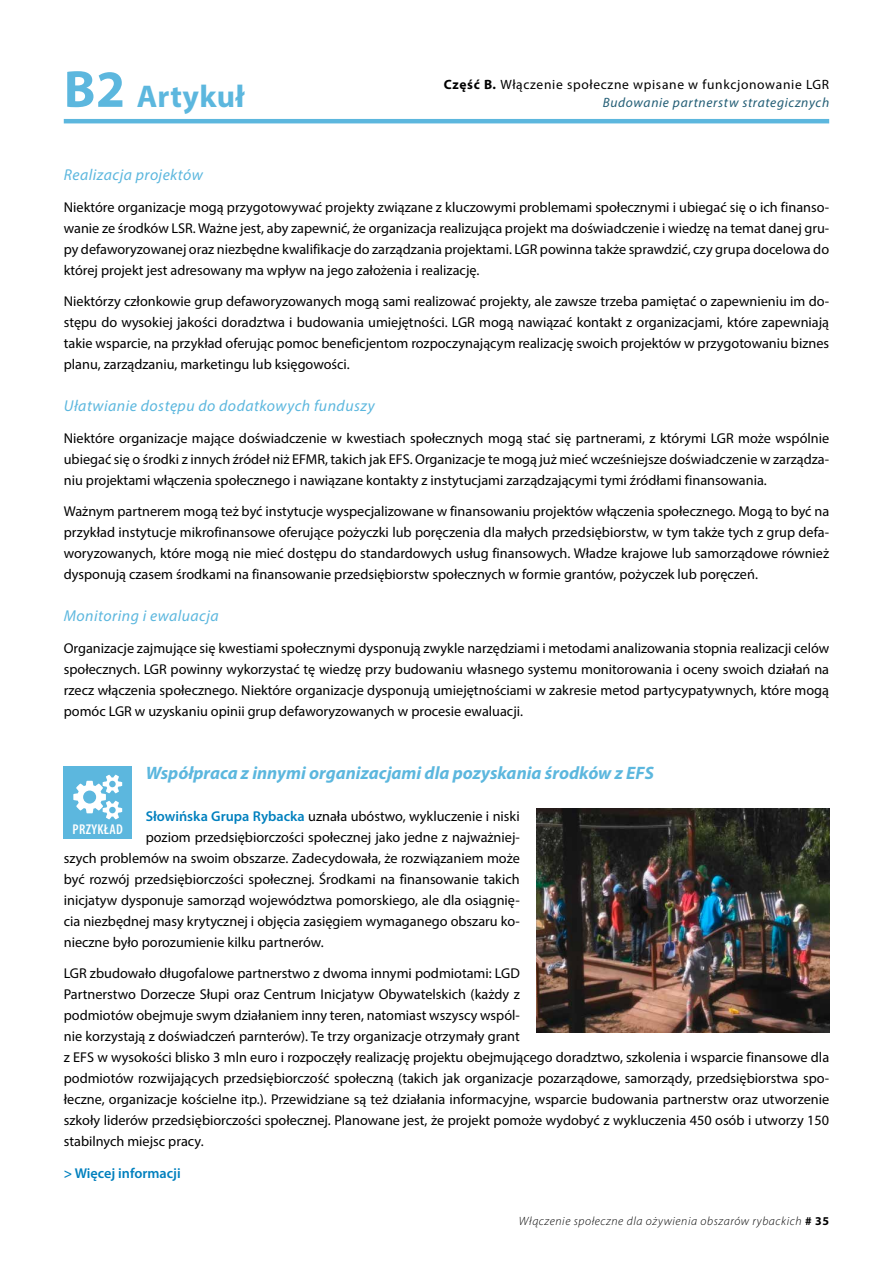
<style>
.page{position:relative;width:893px;height:1263px;background:#fff}
.page>*{position:absolute;margin:0;border:0;box-sizing:border-box;transform-origin:0 0}
.t1{font:700 31.5px "Myriad Pro";letter-spacing:.01em;color:#5cb7de}
.t2{font:italic 700 18px "Myriad Pro";color:#5cb7de}
.t3{font:italic 15.75px "Myriad Pro";letter-spacing:.03em;color:#5cb7de}
.t4{font:14.25px/21px "Myriad Pro";color:#000;text-align:justify}
.t5{font:600 14.25px "Myriad Pro";color:#0080be}
.t6{font:600 condensed 14.25px "Myriad Pro";letter-spacing:.02em;color:#fff}
.t7{font:13.5px "Myriad Pro";letter-spacing:.05em;color:#000}
.t8{font:italic 13.5px "Myriad Pro";letter-spacing:.05em;color:#225d75}
.t9{font:italic 300 12px "Myriad Pro";letter-spacing:.05em;color:#000}
.s1{font-size:52.5px}
.s2{font-weight:700}
.s3{font-weight:600;color:#0080be}
.s4{font-weight:700;font-style:normal}
</style>
<div class="page">
<hr style="left:64px;top:119px;width:765px;height:4px;background:#5cb7de">
<div style="left:64px;top:766px;width:68px;height:72px;background:#5cb7de"></div>
<svg style="left:73px;top:775px;width:49px;height:44px"></svg>
<img style="left:537px;top:809px;width:292px;height:223px">
<h1 class="t1" style="left:64px;top:76px;width:182px"><span class="s1">B2</span> Artykuł</h1>
<p class="t7" style="left:444px;top:76px;width:387px"><span class="s2">Część B.</span> Włączenie społeczne wpisane w funkcjonowanie LGR</p>
<p class="t8" style="left:603px;top:94px;width:228px">Budowanie partnerstw strategicznych</p>
<p class="t3" style="left:64px;top:165px;width:141px">Realizacja projektów</p>
<p class="t4" style="left:64px;top:196px;width:767px">Niektóre organizacje mogą przygotowywać projekty związane z kluczowymi problemami społecznymi i ubiegać się o ich finanso&shy;wanie ze środków LSR. Ważne jest, aby zapewnić, że organizacja realizująca projekt ma doświadczenie i wiedzę na temat danej gru&shy;py defaworyzowanej oraz niezbędne kwalifikacje do zarządzania projektami. LGR powinna także sprawdzić, czy grupa docelowa do której projekt jest adresowany ma wpływ na jego założenia i realizację.</p>
<p class="t4" style="left:64px;top:291px;width:767px">Niektórzy członkowie grup defaworyzowanych mogą sami realizować projekty, ale zawsze trzeba pamiętać o zapewnieniu im do&shy;stępu do wysokiej jakości doradztwa i budowania umiejętności. LGR mogą nawiązać kontakt z organizacjami, które zapewniają takie wsparcie, na przykład oferując pomoc beneficjentom rozpoczynającym realizację swoich projektów w przygotowaniu biznes planu, zarządzaniu, marketingu lub księgowości.</p>
<p class="t3" style="left:64px;top:396px;width:313px">Ułatwianie dostępu do dodatkowych funduszy</p>
<p class="t4" style="left:64px;top:427px;width:767px">Niektóre organizacje mające doświadczenie w kwestiach społecznych mogą stać się partnerami, z którymi LGR może wspólnie ubiegać się o środki z innych źródeł niż EFMR, takich jak EFS. Organizacje te mogą już mieć wcześniejsze doświadczenie w zarządza&shy;niu projektami włączenia społecznego i nawiązane kontakty z instytucjami zarządzającymi tymi źródłami finansowania.</p>
<p class="t4" style="left:64px;top:501px;width:767px">Ważnym partnerem mogą też być instytucje wyspecjalizowane w finansowaniu projektów włączenia społecznego. Mogą to być na przykład instytucje mikrofinansowe oferujące pożyczki lub poręczenia dla małych przedsiębiorstw, w tym także tych z grup defa&shy;woryzowanych, które mogą nie mieć dostępu do standardowych usług finansowych. Władze krajowe lub samorządowe również dysponują czasem środkami na finansowanie przedsiębiorstw społecznych w formie grantów, pożyczek lub poręczeń.</p>
<p class="t3" style="left:64px;top:606px;width:156px">Monitoring i ewaluacja</p>
<p class="t4" style="left:64px;top:637px;width:767px">Organizacje zajmujące się kwestiami społecznymi dysponują zwykle narzędziami i metodami analizowania stopnia realizacji celów społecznych. LGR powinny wykorzystać tę wiedzę przy budowaniu własnego systemu monitorowania i oceny swoich działań na rzecz włączenia społecznego. Niektóre organizacje dysponują umiejętnościami w zakresie metod partycypatywnych, które mogą pomóc LGR w uzyskaniu opinii grup defaworyzowanych w procesie ewaluacji.</p>
<p class="t2" style="left:146px;top:761px;width:510px">Współpraca z innymi organizacjami dla pozyskania środków z EFS</p>
<p class="t4" style="left:146px;top:805px;width:376px"><span class="s3">Słowińska Grupa Rybacka</span> uznała ubóstwo, wykluczenie i niski</p>
<p class="t4" style="left:146px;top:826px;width:376px">poziom przedsiębiorczości społecznej jako jedne z najważniej-</p>
<p class="t4" style="left:64px;top:847px;width:458px">szych problemów na swoim obszarze. Zadecydowała, że rozwiązaniem może</p>
<p class="t4" style="left:64px;top:868px;width:458px">być rozwój przedsiębiorczości społecznej. Środkami na finansowanie takich</p>
<p class="t4" style="left:64px;top:889px;width:458px">inicjatyw dysponuje samorząd województwa pomorskiego, ale dla osiągnię-</p>
<p class="t4" style="left:64px;top:910px;width:458px">cia niezbędnej masy krytycznej i objęcia zasięgiem wymaganego obszaru ko-</p>
<p class="t4" style="left:64px;top:931px;width:261px">nieczne było porozumienie kilku partnerów.</p>
<p class="t4" style="left:64px;top:963px;width:767px;text-align:left">LGR zbudowało długofalowe partnerstwo z dwoma innymi podmiotami: LGD<br>Partnerstwo Dorzecze Słupi oraz Centrum Inicjatyw Obywatelskich (każdy z<br>podmiotów obejmuje swym działaniem inny teren, natomiast wszyscy wspól-<br>nie korzystają z doświadczeń parnterów). Te trzy organizacje otrzymały grant<br>z EFS w wysokości blisko 3 mln euro i rozpoczęły realizację projektu obejmującego doradztwo, szkolenia i wsparcie finansowe dla podmiotów rozwijających przedsiębiorczość społeczną (takich jak organizacje pozarządowe, samorządy, przedsiębiorstwa spo&shy;łeczne, organizacje kościelne itp.). Przewidziane są też działania informacyjne, wsparcie budowania partnerstw oraz utworzenie szkoły liderów przedsiębiorczości społecznej. Planowane jest, że projekt pomoże wydobyć z wykluczenia 450 osób i utworzy 150 stabilnych miejsc pracy.</p>
<p class="t5" style="left:64px;top:1164px;width:118px">&gt; Więcej informacji</p>
<p class="t6" style="left:73px;top:821px;width:52px">PRZYKŁAD</p>
<p class="t9" style="left:519px;top:1214px;width:312px">Włączenie społeczne dla ożywienia obszarów rybackich <span class="s4"># 35</span></p>
</div>
